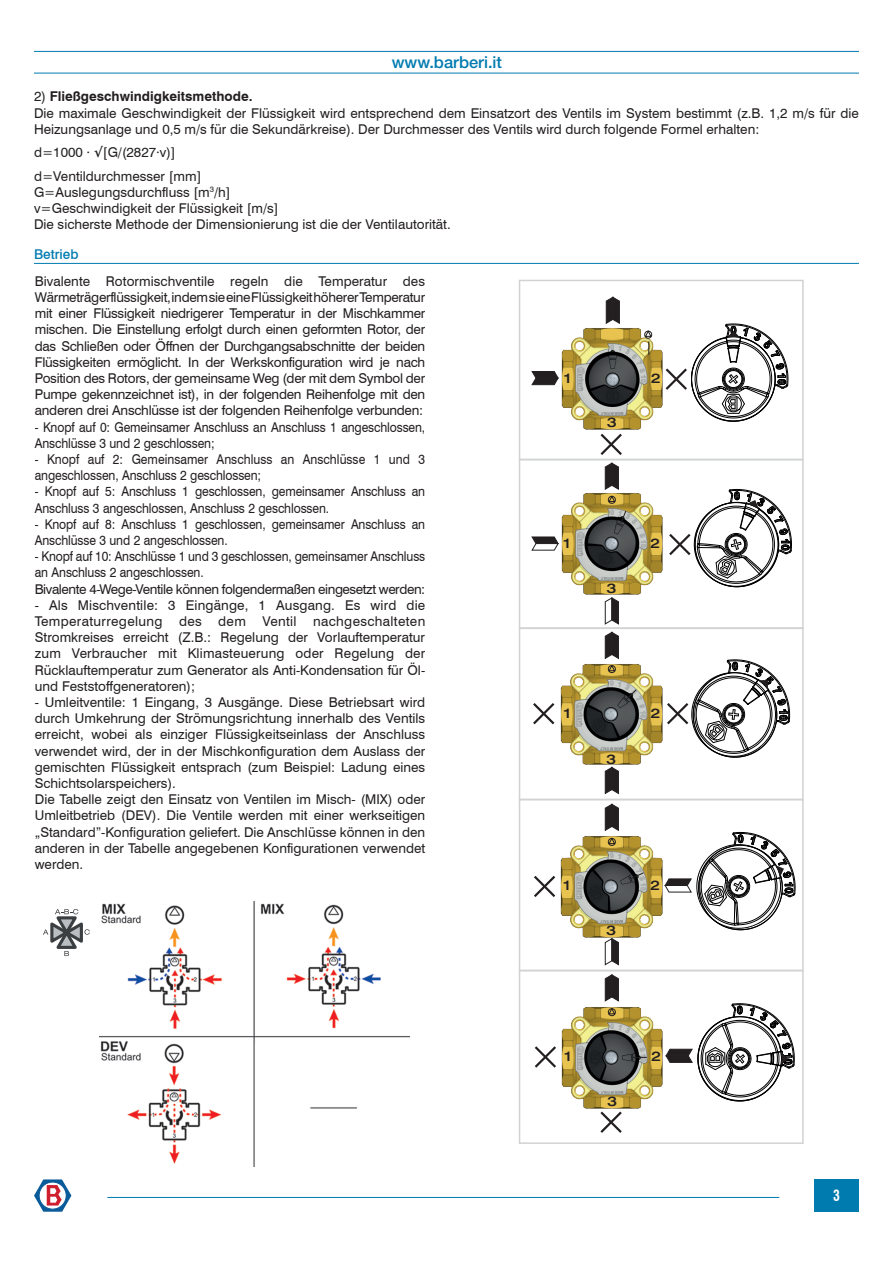
<style>
.page{position:relative;width:893px;height:1263px;background:#fff}
.page>*{position:absolute;margin:0;border:0;box-sizing:border-box;transform-origin:0 0}
.t1{font:500 16.5px "Helvetica Neue LT Std";color:#007bb0}
.t2{font:700 condensed 15px "Swiss 721 BT";color:#fff;scale:.9 1}
.t3{font:13.5px/16.2px "Swiss 721 BT";color:#231f20}
.t4{font:13.5px/16.2px "Swiss 721 BT";color:#231f20;scale:.9 1}
.t5{font:500 13.5px "Swiss 721 BT";color:#007bb0}
.t6{font:500 expanded 13.35px "Helvetica Neue LT Std";color:#231f20}
.s1{font-weight:700}
.s2{font-weight:700;font-style:italic}
</style>
<div class="page">
<div style="left:519px;top:280px;width:285px;height:864px;border:2px solid #d1d2d4"></div>
<img style="left:100px;top:902px;width:309px;height:264px">
<div style="left:258px;top:915px;width:47px;height:16px;background:#fff"></div>
<svg style="left:43px;top:909px;width:47px;height:47px"></svg>
<img style="left:561px;top:1007px;width:102px;height:102px">
<img style="left:560px;top:836px;width:103px;height:102px">
<img style="left:560px;top:664px;width:103px;height:101px">
<img style="left:561px;top:493px;width:102px;height:102px">
<img style="left:561px;top:328px;width:102px;height:102px">
<svg style="left:600px;top:1111px;width:22px;height:22px"></svg>
<svg style="left:533px;top:703px;width:22px;height:22px"></svg>
<svg style="left:534px;top:875px;width:22px;height:22px"></svg>
<svg style="left:534px;top:1046px;width:22px;height:22px"></svg>
<svg style="left:531px;top:371px;width:28px;height:15px"></svg>
<svg style="left:531px;top:536px;width:28px;height:15px"></svg>
<svg style="left:605px;top:296px;width:15px;height:28px"></svg>
<svg style="left:604px;top:974px;width:15px;height:28px"></svg>
<svg style="left:598px;top:433px;width:26px;height:57px"></svg>
<svg style="left:604px;top:803px;width:15px;height:28px"></svg>
<svg style="left:604px;top:631px;width:15px;height:28px"></svg>
<svg style="left:604px;top:597px;width:15px;height:28px"></svg>
<svg style="left:604px;top:937px;width:15px;height:28px"></svg>
<svg style="left:604px;top:766px;width:15px;height:28px"></svg>
<svg style="left:620px;top:510px;width:7px;height:14px"></svg>
<svg style="left:625px;top:688px;width:12px;height:13px"></svg>
<svg style="left:630px;top:872px;width:15px;height:8px"></svg>
<svg style="left:633px;top:1057px;width:14px;height:1px"></svg>
<svg style="left:665px;top:324px;width:123px;height:98px"></svg>
<div style="left:644px;top:331px;width:8px;height:7px;border:1px solid #231f20;border-radius:50%"></div>
<svg style="left:645px;top:331px;width:6px;height:24px"></svg>
<div style="left:608px;top:496px;width:7px;height:7px;border:1px solid #231f20;border-radius:50%"></div>
<svg style="left:609px;top:496px;width:6px;height:6px"></svg>
<div style="left:608px;top:665px;width:7px;height:8px;border:1px solid #231f20;border-radius:50%"></div>
<svg style="left:609px;top:665px;width:6px;height:6px"></svg>
<div style="left:608px;top:838px;width:7px;height:7px;border:1px solid #231f20;border-radius:50%"></div>
<svg style="left:609px;top:838px;width:6px;height:6px"></svg>
<div style="left:608px;top:1008px;width:7px;height:8px;border:1px solid #231f20;border-radius:50%"></div>
<svg style="left:609px;top:1008px;width:6px;height:6px"></svg>
<hr style="left:519px;top:459px;width:285px;height:1px;background:#d1d2d4">
<hr style="left:519px;top:627px;width:285px;height:2px;background:#d1d2d4">
<hr style="left:519px;top:799px;width:285px;height:1px;background:#d1d2d4">
<hr style="left:519px;top:969px;width:285px;height:2px;background:#d1d2d4">
<svg style="left:669px;top:489px;width:123px;height:98px"></svg>
<svg style="left:667px;top:659px;width:123px;height:98px"></svg>
<svg style="left:664px;top:832px;width:131px;height:98px"></svg>
<svg style="left:665px;top:1003px;width:130px;height:98px"></svg>
<div style="left:814px;top:1179px;width:45px;height:33px;background:#007bb0"></div>
<svg style="left:34px;top:1179px;width:37px;height:33px"></svg>
<hr style="left:34px;top:51px;width:825px;height:1px;background:#007bb0">
<hr style="left:34px;top:73px;width:825px;height:1px;background:#007bb0">
<hr style="left:107px;top:1197px;width:672px;height:1px;background:#007bb0">
<hr style="left:34px;top:263px;width:825px;height:1px;background:#007bb0">
<p class="t1" style="left:392px;top:52px;width:112px">www.barberi.it</p>
<p class="t3" style="left:34px;top:88px;width:826px">2) <span class="s1">Fließgeschwindigkeitsmethode.<br></span>Die maximale Geschwindigkeit der Flüssigkeit wird entsprechend dem Einsatzort des Ventils im System bestimmt (z.B. 1,2 m/s für die<br>Heizungsanlage und 0,5 m/s für die Sekundärkreise). Der Durchmesser des Ventils wird durch folgende Formel erhalten:</p>
<p class="t3" style="left:34px;top:141px;width:169px;line-height:23.4px">d=1000 · <span class="s2">√</span>[G/(2827·v)] d=Ventildurchmesser [mm]</p>
<p class="t3" style="left:34px;top:184px;width:418px">G=Auslegungsdurchfluss [m<sup>3</sup>/h]<br>v=Geschwindigkeit der Flüssigkeit [m/s]<br>Die sicherste Methode der Dimensionierung ist die der Ventilautorität.</p>
<p class="t5" style="left:34px;top:246px;width:46px">Betrieb</p>
<p class="t3" style="left:35px;top:273px;width:392px;text-align:justify">Bivalente Rotormischventile regeln die Temperatur des Wärmeträgerflüssigkeit, indem sie eine Flüssigkeit höherer Temperatur mit einer Flüssigkeit niedrigerer Temperatur in der Mischkammer mischen. Die Einstellung erfolgt durch einen geformten Rotor, der das Schließen oder Öffnen der Durchgangsabschnitte der beiden Flüssigkeiten ermöglicht. In der Werkskonfiguration wird je nach Position des Rotors, der gemeinsame Weg (der mit dem Symbol der Pumpe gekennzeichnet ist), in der folgenden Reihenfolge mit den anderen drei Anschlüsse ist der folgenden Reihenfolge verbunden:</p>
<p class="t4" style="left:35px;top:418px;width:435px">- Knopf auf 0: Gemeinsamer Anschluss an Anschluss 1 angeschlossen,<br>Anschlüsse 3 und 2 geschlossen;</p>
<p class="t4" style="left:35px;top:451px;width:435px">- Knopf auf 2: Gemeinsamer Anschluss an Anschlüsse 1 und 3 angeschlossen, Anschluss 2 geschlossen;</p>
<p class="t4" style="left:35px;top:483px;width:435px">- Knopf auf 5: Anschluss 1 geschlossen, gemeinsamer Anschluss an<br>Anschluss 3 angeschlossen, Anschluss 2 geschlossen.</p>
<p class="t4" style="left:35px;top:516px;width:435px">- Knopf auf 8: Anschluss 1 geschlossen, gemeinsamer Anschluss an<br>Anschlüsse 3 und 2 angeschlossen.</p>
<p class="t4" style="left:35px;top:548px;width:435px">- Knopf auf 10: Anschlüsse 1 und 3 geschlossen, gemeinsamer Anschluss an Anschluss 2 angeschlossen.<br>Bivalente 4-Wege-Ventile können folgendermaßen eingesetzt werden:</p>
<p class="t3" style="left:35px;top:597px;width:392px;text-align:justify">- Als Mischventile: 3 Eingänge, 1 Ausgang. Es wird die Temperaturregelung des dem Ventil nachgeschalteten Stromkreises erreicht (Z.B.: Regelung der Vorlauftemperatur zum Verbraucher mit Klimasteuerung oder Regelung der Rücklauftemperatur zum Generator als Anti-Kondensation für Öl&shy;und Feststoffgeneratoren);</p>
<p class="t3" style="left:35px;top:694px;width:392px">- Umleitventile: 1 Eingang, 3 Ausgänge. Diese Betriebsart wird durch Umkehrung der Strömungsrichtung innerhalb des Ventils erreicht, wobei als einziger Flüssigkeitseinlass der Anschluss verwendet wird, der in der Mischkonfiguration dem Auslass der gemischten Flüssigkeit entsprach (zum Beispiel: Ladung eines Schichtsolarspeichers).<br>Die Tabelle zeigt den Einsatz von Ventilen im Misch- (MIX) oder Umleitbetrieb (DEV). Die Ventile werden mit einer werkseitigen „Standard”-Konfiguration geliefert. Die Anschlüsse können in den anderen in der Tabelle angegebenen Konfigurationen verwendet werden.</p>
<p class="t6" style="left:564px;top:370px;width:8px">1</p>
<p class="t6" style="left:651px;top:370px;width:11px">2</p>
<p class="t6" style="left:607px;top:414px;width:11px">3</p>
<p class="t6" style="left:563px;top:535px;width:8px">1</p>
<p class="t6" style="left:650px;top:535px;width:11px">2</p>
<p class="t6" style="left:606px;top:580px;width:11px">3</p>
<p class="t6" style="left:564px;top:705px;width:8px">1</p>
<p class="t6" style="left:650px;top:705px;width:11px">2</p>
<p class="t6" style="left:606px;top:750px;width:11px">3</p>
<p class="t6" style="left:564px;top:877px;width:8px">1</p>
<p class="t6" style="left:650px;top:877px;width:11px">2</p>
<p class="t6" style="left:606px;top:922px;width:11px">3</p>
<p class="t6" style="left:564px;top:1048px;width:8px">1</p>
<p class="t6" style="left:651px;top:1048px;width:11px">2</p>
<p class="t6" style="left:607px;top:1093px;width:11px">3</p>
<p class="t2" style="left:833px;top:1187px;width:9px">3</p>
</div>
